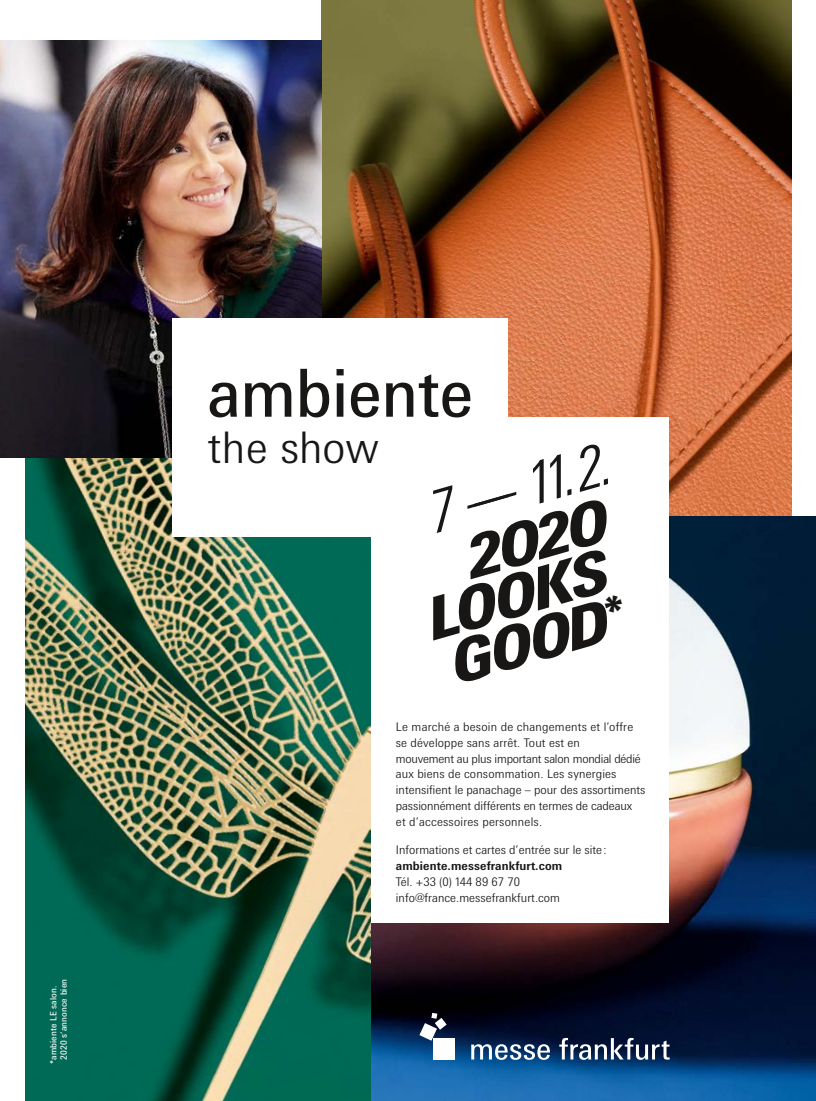
<style>
.page{position:relative;width:816px;height:1101px;background:#fff}
.page>*{position:absolute;margin:0;border:0;box-sizing:border-box;transform-origin:0 0}
.t1{font:italic 300 condensed 58.62px "Messe Univers";color:#181716}
.t2{font:italic 900 57.88px/48.5px "Messe Univers";color:#181716}
.t3{font:300 43.5px "Messe Univers";color:#181716}
.t4{font:300 11.88px/15.9px "Messe Univers";color:#181716}
.t5{font:700 11.88px "Messe Univers";letter-spacing:.01em;color:#181716}
.t6{font:8.75px/10.5px "Messe Univers";letter-spacing:.015em;color:#fff}
</style>
<div class="page">
<img style="left:321px;top:0;width:470px;height:516px">
<img style="left:25px;top:457px;width:346px;height:643px">
<img style="left:0;top:40px;width:321px;height:417px">
<img style="left:371px;top:516px;width:444px;height:584px">
<div style="left:371px;top:417px;width:297px;height:506px;background:#fff"></div>
<div style="left:433px;top:1038px;width:22px;height:21px;background:#fff"></div>
<svg style="left:419px;top:1012px;width:27px;height:28px"></svg>
<svg style="left:471px;top:1044px;width:78px;height:15px"></svg>
<svg style="left:559px;top:1037px;width:110px;height:22px"></svg>
<div style="left:172px;top:318px;width:335px;height:218px;background:#fff"></div>
<svg style="left:209px;top:382px;width:28px;height:35px"></svg>
<svg style="left:245px;top:382px;width:46px;height:34px"></svg>
<svg style="left:300px;top:369px;width:29px;height:48px"></svg>
<svg style="left:336px;top:369px;width:7px;height:47px"></svg>
<svg style="left:350px;top:382px;width:29px;height:35px"></svg>
<svg style="left:386px;top:374px;width:84px;height:43px"></svg>
<p class="t6" style="left:48px;top:1059px;width:82px;text-indent:-4px;rotate:-90deg">* ambiente LE salon.<br>2020 s’annonce bien</p>
<h3 class="t3" style="left:208px;top:421px;width:173px">the show</h3>
<h1 class="t1" style="left:421px;top:481px;width:190px;rotate:-16deg">7 —— 11.2.</h1>
<h2 class="t2" style="left:409px;top:549px;width:202px;text-indent:54px;rotate:-16deg">2O2O<br>LOOKS<br>GOOD<sup>*</sup></h2>
<p class="t4" style="left:395px;top:718px;width:251px">Le marché a besoin de changements et l’offre se développe sans arrêt. Tout est en<br>mouvement au plus important salon mondial dédié aux biens de consommation. Les synergies intensifient le panachage – pour des assortiments passionnément différents en termes de cadeaux<br>et d’accessoires personnels.</p>
<p class="t4" style="left:395px;top:841px;width:212px">Informations et cartes d’entrée sur le site :</p>
<p class="t5" style="left:395px;top:858px;width:168px">ambiente.messefrankfurt.com</p>
<p class="t4" style="left:395px;top:873px;width:166px">Tél. +33 (0) 144 89 67 70 info@france.messefrankfurt.com</p>
</div>
